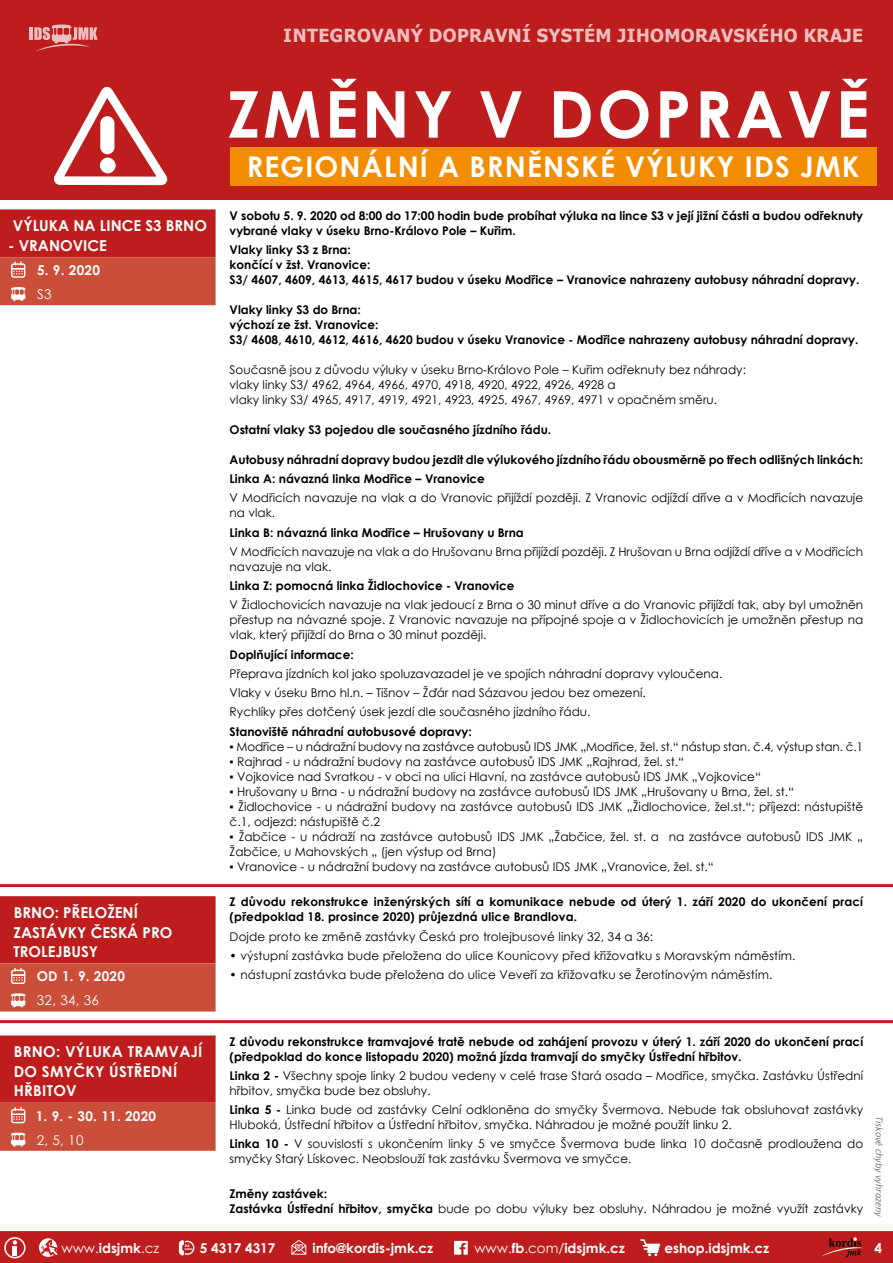
<style>
.page{position:relative;width:893px;height:1263px;background:#fff}
.page>*{position:absolute;margin:0;border:0;box-sizing:border-box;transform-origin:0 0}
.t1{font:700 64.5px "Century Gothic";letter-spacing:.055em;color:#fff}
.t2{font:700 28.5px "Century Gothic";letter-spacing:.04em;color:#fff}
.t3{font:700 18px "Tahoma";letter-spacing:.02em;color:#fff}
.t4{font:700 15px/19.5px "Century Gothic";color:#fff}
.t5{font:700 15px/19.5px "Century Gothic";letter-spacing:.02em;color:#fff}
.t6{font:700 13.5px "Century Gothic";color:#fff}
.t7{font:13.5px "Century Gothic";letter-spacing:.02em;color:#fff}
.t8{font:12px/15px "Century Gothic";color:#000}
.t9{font:700 12px/15px "Century Gothic";color:#000}
.t10{font:italic 300 10.5px "Calibri";letter-spacing:-.005em;color:#575756}
.t11{font:700 4.95px "Century Gothic";color:#fff}
.t12{font:900 3.45px "Neo Sans";color:#fff;scale:1.04 1}
.t13{font:900 2.25px "Neo Sans";color:#fff;scale:1.04 1}
.s1{font-weight:700}
.s2{font-weight:400}
</style>
<div class="page">
<div style="left:0;top:0;width:893px;height:199px;background:#bd1d1d"></div>
<div style="left:230px;top:147px;width:646px;height:38px;background:#f28c00"></div>
<svg style="left:54px;top:87px;width:114px;height:99px"></svg>
<div style="left:100px;top:158px;width:16px;height:15px;background:#fff;border-radius:50%"></div>
<div style="left:100px;top:116px;width:14px;height:38px;background:#fff;border-radius:7px"></div>
<svg style="left:30px;top:24px;width:68px;height:27px"></svg>
<svg style="left:0;top:1231px;width:893px;height:32px;background:#bd2423"></svg>
<hr style="left:0;top:884px;width:893px;height:3px;background:#bd1d1d">
<svg style="left:0;top:209px;width:216px;height:96px;background:#c4392e"></svg>
<svg style="left:0;top:896px;width:216px;height:115px;background:#c3342c"></svg>
<hr style="left:0;top:1020px;width:893px;height:3px;background:#bd1d1d">
<svg style="left:0;top:1035px;width:216px;height:116px;background:#c3352c"></svg>
<h3 class="t3" style="left:284px;top:23px;width:581px">INTEGROVANÝ DOPRAVNÍ SYSTÉM JIHOMORAVSKÉHO KRAJE</h3>
<p class="t4" style="left:13px;top:215px;width:196px">VÝLUKA NA LINCE S3 BRNO</p>
<p class="t4" style="left:8px;top:235px;width:100px">- VRANOVICE</p>
<p class="t6" style="left:37px;top:260px;width:64px">5. 9. 2020</p>
<p class="t7" style="left:37px;top:285px;width:16px">S3</p>
<p class="t4" style="left:14px;top:902px;width:160px">BRNO: PŘELOŽENÍ<br>ZASTÁVKY ČESKÁ PRO<br>TROLEJBUSY</p>
<p class="t6" style="left:37px;top:966px;width:90px">OD 1. 9. 2020</p>
<p class="t7" style="left:37px;top:991px;width:64px">32, 34, 36</p>
<p class="t5" style="left:14px;top:1041px;width:190px">BRNO: VÝLUKA TRAMVAJÍ<br>DO SMYČKY ÚSTŘEDNÍ<br>HŘBITOV</p>
<p class="t6" style="left:36px;top:1105px;width:122px">1. 9. - 30. 11. 2020</p>
<p class="t7" style="left:37px;top:1130px;width:48px">2, 5, 10</p>
<h1 class="t1" style="left:227px;top:65px;width:643px">ZMĚNY V DOPRAVĚ</h1>
<h2 class="t2" style="left:247px;top:145px;width:614px">REGIONÁLNÍ A BRNĚNSKÉ VÝLUKY IDS JMK</h2>
<p class="t9" style="left:230px;top:207px;width:635px">V sobotu 5. 9. 2020 od 8:00 do 17:00 hodin bude probíhat výluka na lince S3 v její jižní části a budou odřeknuty vybrané vlaky v úseku Brno-Královo Pole – Kuřim.</p>
<p class="t9" style="left:230px;top:241px;width:631px">Vlaky linky S3 z Brna:<br>končící v žst. Vranovice:<br>S3/ 4607, 4609, 4613, 4615, 4617 budou v úseku Modřice – Vranovice nahrazeny autobusy náhradní dopravy.</p>
<p class="t9" style="left:230px;top:301px;width:630px">Vlaky linky S3 do Brna:<br>výchozí ze žst. Vranovice:<br>S3/ 4608, 4610, 4612, 4616, 4620 budou v úseku Vranovice - Modřice nahrazeny autobusy náhradní dopravy.</p>
<p class="t8" style="left:230px;top:362px;width:518px">Současně jsou z důvodu výluky v úseku Brno-Královo Pole – Kuřim odřeknuty bez náhrady: vlaky linky S3/ 4962, 4964, 4966, 4970, 4918, 4920, 4922, 4926, 4928 a<br>vlaky linky S3/ 4965, 4917, 4919, 4921, 4923, 4925, 4967, 4969, 4971 v opačném směru.</p>
<p class="t9" style="left:230px;top:421px;width:323px">Ostatní vlaky S3 pojedou dle současného jízdního řádu.</p>
<p class="t9" style="left:230px;top:449px;width:635px;line-height:19.2px">Autobusy náhradní dopravy budou jezdit dle výlukového jízdního řádu obousměrně po třech odlišných linkách:<br>Linka A: návazná linka Modřice – Vranovice</p>
<p class="t8" style="left:230px;top:490px;width:635px">V Modřicích navazuje na vlak a do Vranovic přijíždí později. Z Vranovic odjíždí dříve a v Modřicích navazuje na vlak.</p>
<p class="t9" style="left:230px;top:524px;width:296px">Linka B: návazná linka Modřice – Hrušovany u Brna</p>
<p class="t8" style="left:230px;top:544px;width:635px">V Modřicích navazuje na vlak a do Hrušovanu Brna přijíždí později. Z Hrušovan u Brna odjíždí dříve a v Modřicích navazuje na vlak.</p>
<p class="t9" style="left:230px;top:578px;width:286px">Linka Z: pomocná linka Židlochovice - Vranovice</p>
<p class="t8" style="left:230px;top:597px;width:635px;text-align:justify">V Židlochovicích navazuje na vlak jedoucí z Brna o 30 minut dříve a do Vranovic přijíždí tak, aby byl umožněn přestup na návazné spoje. Z Vranovic navazuje na přípojné spoje a v Židlochovicích je umožněn přestup na vlak, který přijíždí do Brna o 30 minut později.</p>
<p class="t9" style="left:230px;top:646px;width:126px">Doplňující informace:</p>
<p class="t8" style="left:230px;top:664px;width:494px;line-height:19.2px">Přeprava jízdních kol jako spoluzavazadel je ve spojích náhradní dopravy vyloučena.<br>Vlaky v úseku Brno hl.n. – Tišnov – Žďár nad Sázavou jedou bez omezení.<br>Rychlíky přes dotčený úsek jezdí dle současného jízdního řádu.</p>
<p class="t9" style="left:230px;top:723px;width:244px">Stanoviště náhradní autobusové dopravy:</p>
<p class="t8" style="left:230px;top:738px;width:635px">▪ Modřice – u nádražní budovy na zastávce autobusů IDS JMK „Modřice, žel. st.“ nástup stan. č.4, výstup stan. č.1</p>
<p class="t8" style="left:230px;top:753px;width:456px">▪ Rajhrad - u nádražní budovy na zastávce autobusů IDS JMK „Rajhrad, žel. st.“</p>
<p class="t8" style="left:230px;top:768px;width:533px">▪ Vojkovice nad Svratkou - v obci na ulici Hlavní, na zastávce autobusů IDS JMK „Vojkovice“</p>
<p class="t8" style="left:230px;top:783px;width:566px">▪ Hrušovany u Brna - u nádražní budovy na zastávce autobusů IDS JMK „Hrušovany u Brna, žel. st.“</p>
<p class="t8" style="left:230px;top:798px;width:635px">▪ Židlochovice - u nádražní budovy na zastávce autobusů IDS JMK „Židlochovice, žel.st.“; příjezd: nástupiště č.1, odjezd: nástupiště č.2</p>
<p class="t8" style="left:230px;top:828px;width:635px">▪ Žabčice - u nádraží na zastávce autobusů IDS JMK „Žabčice, žel. st. a na zastávce autobusů IDS JMK „<br>Žabčice, u Mahovských „ (jen výstup od Brna)</p>
<p class="t8" style="left:230px;top:858px;width:486px">▪ Vranovice - u nádražní budovy na zastávce autobusů IDS JMK „Vranovice, žel. st.“</p>
<p class="t9" style="left:230px;top:894px;width:635px">Z důvodu rekonstrukce inženýrských sítí a komunikace nebude od úterý 1. září 2020 do ukončení prací (předpoklad 18. prosince 2020) průjezdná ulice Brandlova.</p>
<p class="t8" style="left:230px;top:928px;width:425px">Dojde proto ke změně zastávky Česká pro trolejbusové linky 32, 34 a 36:</p>
<p class="t8" style="left:230px;top:948px;width:567px">• výstupní zastávka bude přeložena do ulice Kounicovy před křižovatku s Moravským náměstím.</p>
<p class="t8" style="left:230px;top:967px;width:544px">• nástupní zastávka bude přeložena do ulice Veveří za křižovatku se Žerotínovým náměstím.</p>
<p class="t9" style="left:230px;top:1033px;width:635px">Z důvodu rekonstrukce tramvajové tratě nebude od zahájení provozu v úterý 1. září 2020 do ukončení prací (předpoklad do konce listopadu 2020) možná jízda tramvají do smyčky Ústřední hřbitov.</p>
<p class="t8" style="left:230px;top:1068px;width:635px"><span class="s1">Linka 2 -</span> Všechny spoje linky 2 budou vedeny v celé trase Stará osada – Modřice, smyčka. Zastávku Ústřední hřbitov, smyčka bude bez obsluhy.</p>
<p class="t8" style="left:230px;top:1102px;width:635px"><span class="s1">Linka 5 -</span> Linka bude od zastávky Celní odkloněna do smyčky Švermova. Nebude tak obsluhovat zastávky<br>Hluboká, Ústřední hřbitov a Ústřední hřbitov, smyčka. Náhradou je možné použít linku 2.</p>
<p class="t8" style="left:230px;top:1136px;width:635px"><span class="s1">Linka 10 -</span> V souvislosti s ukončením linky 5 ve smyčce Švermova bude linka 10 dočasně prodloužena do smyčky Starý Lískovec. Neobslouží tak zastávku Švermova ve smyčce.</p>
<p class="t8" style="left:230px;top:1185px;width:635px"><span class="s1">Změny zastávek:<br>Zastávka Ústřední hřbitov, smyčka</span> bude po dobu výluky bez obsluhy. Náhradou je možné využít zastávky</p>
<p class="t10" style="left:886px;top:1116px;width:102px;rotate:90deg">Tiskové chyby vyhrazeny</p>
<p class="t13" style="left:185px;top:1248px;width:9px">HODIN</p>
<p class="t6" style="left:200px;top:1238px;width:77px">5 4317 4317</p>
<p class="t11" style="left:297px;top:1244px;width:5px">@</p>
<p class="t6" style="left:312px;top:1238px;width:122px">info@kordis-jmk.cz</p>
<p class="t6" style="left:474px;top:1238px;width:152px"><span class="s2">www.</span>fb<span class="s2">.com/</span>idsjmk.cz</p>
<p class="t6" style="left:664px;top:1238px;width:106px">eshop.idsjmk.cz</p>
<p class="t6" style="left:874px;top:1238px;width:9px">4</p>
<p class="t7" style="left:62px;top:1238px;width:99px">www.<span class="s1">idsjmk</span>.cz</p>
<p class="t12" style="left:185px;top:1244px;width:6px">24</p>
</div>
